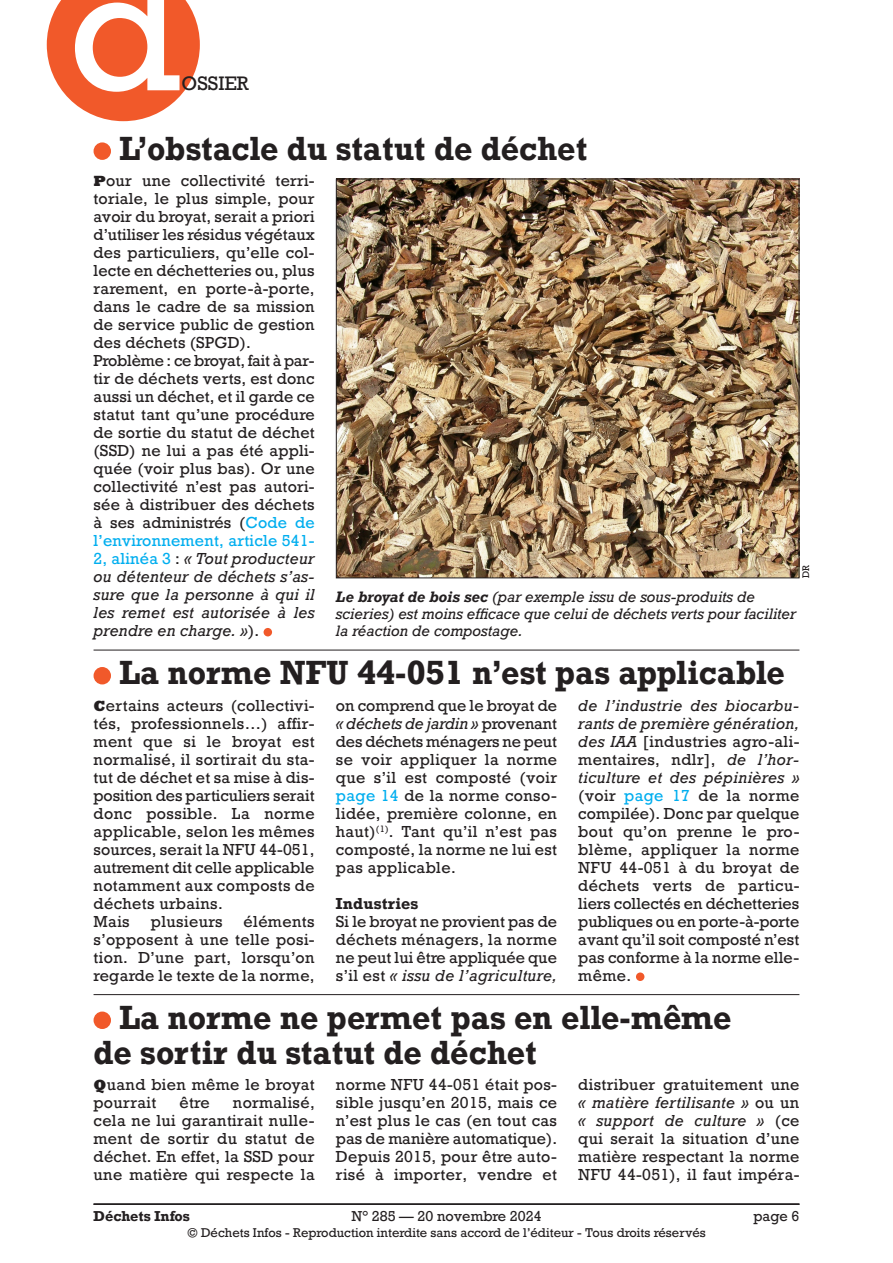
<style>
.page{position:relative;width:893px;height:1263px;background:#fff}
.page>*{position:absolute;margin:0;border:0;box-sizing:border-box;transform-origin:0 0}
.t1{font:166.5px "Rockwell";color:#fff}
.Texte_courant{font:700 31.5px/34.5px "Rockwell";letter-spacing:.01em;color:#231f20;scale:.95 1}
.t2{font:18.3px "Rockwell";color:#231f20}
.Texte_courant-2{font:15px/18px "Rockwell";letter-spacing:.02em;color:#231f20;text-align:justify}
.Texte_courant-3{font:700 15px "Rockwell";letter-spacing:.015em;color:#231f20}
.Légende_photo{font:italic 14.25px/17.2px "Rockwell";color:#231f20}
.t3{font:13.5px "Rockwell";color:#231f20}
.t4{font:700 13.5px "Rockwell";color:#231f20}
.t5{font:12px "Rockwell";color:#231f20}
.Crédit_photo{font:9px "Rockwell";color:#231f20}
.s1{font-family:"Rockwell Std";font-weight:800}
.s2{color:#00aeef}
.s3{font-style:italic}
.s4{font-weight:700}
</style>
<div class="page">
<hr style="left:94px;top:1203px;width:705px;height:2px;background:#231f20">
<div style="left:94px;top:142px;width:17px;height:18px;background:#f1592a;border-radius:50%"></div>
<div style="left:264px;top:628px;width:8px;height:8px;background:#f1592a;border-radius:50%"></div>
<hr style="left:94px;top:650px;width:705px;height:1px;background:#231f20">
<div style="left:94px;top:667px;width:17px;height:17px;background:#f1592a;border-radius:50%"></div>
<div style="left:636px;top:972px;width:8px;height:9px;background:#f1592a;border-radius:50%"></div>
<hr style="left:94px;top:994px;width:705px;height:1px;background:#231f20">
<div style="left:94px;top:1011px;width:17px;height:18px;background:#f1592a;border-radius:50%"></div>
<img style="left:338px;top:181px;width:459px;height:395px">
<svg style="left:47px;top:0;width:153px;height:121px;background:#f3734b"></svg>
<h1 class="t1" style="left:69px;top:-73px;width:114px">d</h1>
<p class="t2" style="left:182px;top:72px;width:69px">OSSIER</p>
<p class="Texte_courant" style="left:119px;top:131px;width:494px">L’obstacle du statut de déchet</p>
<p class="Texte_courant-2" style="left:94px;top:172px;width:223px"><span class="s1">P</span>our une collectivité terri&shy;toriale, le plus simple, pour avoir du broyat, serait a priori d’utiliser les résidus végétaux des particuliers, qu’elle col&shy;lecte en déchetteries ou, plus rarement, en porte-à-porte, dans le cadre de sa mission de service public de gestion des déchets (SPGD).</p>
<p class="Texte_courant-2" style="left:94px;top:352px;width:223px">Problème : ce broyat, fait à par&shy;tir de déchets verts, est donc aussi un déchet, et il garde ce statut tant qu’une procédure de sortie du statut de déchet (SSD) ne lui a pas été appli&shy;quée (voir plus bas). Or une collectivité n’est pas autori&shy;sée à distribuer des déchets à ses administrés (<span class="s2">Code de l’environnement, article 541- 2, alinéa 3</span> : <span class="s3">« Tout producteur ou détenteur de déchets s’as&shy;sure que la personne à qui il les remet est autorisée à les prendre en charge. »</span>).</p>
<p class="Texte_courant" style="left:119px;top:655px;width:702px">La norme NFU 44-051 n’est pas applicable</p>
<p class="Texte_courant-2" style="left:94px;top:697px;width:223px"><span class="s1">C</span>ertains acteurs (collectivi&shy;tés, professionnels…) affir&shy;ment que si le broyat est normalisé, il sortirait du sta&shy;tut de déchet et sa mise à dis&shy;position des particuliers serait donc possible. La norme applicable, selon les mêmes sources, serait la NFU 44-051, autrement dit celle applicable notamment aux composts de déchets urbains.</p>
<p class="Texte_courant-2" style="left:94px;top:913px;width:38px">Mais</p>
<p class="Texte_courant-2" style="left:151px;top:913px;width:73px">plusieurs</p>
<p class="Crédit_photo" style="left:800px;top:578px;width:15px;rotate:-90deg">DR</p>
<p class="Légende_photo" style="left:336px;top:588px;width:462px"><span class="s4">Le broyat de bois sec</span> (par exemple issu de sous-produits de scieries) est moins efficace que celui de déchets verts pour faciliter la réaction de compostage.</p>
<p class="Texte_courant-2" style="left:578px;top:697px;width:223px"><span class="s3">de l’industrie des biocarbu&shy;rants de première génération, des IAA</span> [industries agro-ali&shy;mentaires, ndlr], <span class="s3">de l’hor&shy;ticulture et des pépinières » </span>(voir <span class="s2">page 17</span> de la norme compilée). Donc par quelque bout qu’on prenne le pro&shy;blème, appliquer la norme NFU 44-051 à du broyat de déchets verts de particu&shy;liers collectés en déchetteries publiques ou en porte-à-porte avant qu’il soit composté n’est pas conforme à la norme elle&shy;même.</p>
<p class="Texte_courant" style="left:94px;top:1000px;width:673px;text-indent:26px">La norme ne permet pas en elle-même de sortir du statut de déchet</p>
<p class="Texte_courant-2" style="left:94px;top:1076px;width:223px"><span class="s1">Q</span>uand bien même le broyat pourrait</p>
<p class="Texte_courant-2" style="left:336px;top:697px;width:223px">on comprend que le broyat de <span class="s3">« déchets de jardin »</span> provenant des déchets ménagers ne peut se voir appliquer la norme que s’il est composté (voir <span class="s2">page 14</span> de la norme conso&shy;lidée, première colonne, en haut)<sup>(1)</sup>. Tant qu’il n’est pas composté, la norme ne lui est pas applicable.</p>
<p class="Texte_courant-3" style="left:336px;top:894px;width:84px">Industries</p>
<p class="Texte_courant-2" style="left:336px;top:913px;width:223px">Si le broyat ne provient pas de déchets ménagers, la norme ne peut lui être appliquée que s’il est <span class="s3">« issu de l’agriculture,</span></p>
<p class="Texte_courant-2" style="left:94px;top:913px;width:223px;text-indent:150px">éléments s’opposent à une telle posi&shy;tion. D’une part, lorsqu’on regarde le texte de la norme,</p>
<p class="Texte_courant-2" style="left:336px;top:1076px;width:223px">norme NFU 44-051 était pos&shy;sible jusqu’en 2015, mais ce n’est plus le cas (en tout cas pas de manière automatique).<br>Depuis 2015, pour être auto&shy;risé à importer, vendre et</p>
<p class="Texte_courant-2" style="left:578px;top:1076px;width:223px">distribuer gratuitement une <span class="s3">« matière fertilisante »</span> ou un <span class="s3">« support de culture »</span> (ce qui serait la situation d’une matière respectant la norme NFU 44-051), il faut impéra-</p>
<p class="Texte_courant-2" style="left:94px;top:1094px;width:223px;text-indent:139px">normalisé, cela ne lui garantirait nulle&shy;ment de sortir du statut de déchet. En effet, la SSD pour une matière qui respecte la</p>
<p class="Texte_courant-2" style="left:179px;top:1094px;width:32px">être</p>
<p class="t4" style="left:94px;top:1207px;width:98px">Déchets Infos</p>
<p class="t3" style="left:351px;top:1207px;width:192px">N° 285 — 20 novembre 2024</p>
<p class="t3" style="left:753px;top:1207px;width:48px">page 6</p>
<p class="t5" style="left:187px;top:1225px;width:520px">© Déchets Infos - Reproduction interdite sans accord de l’éditeur - Tous droits réservés</p>
</div>
